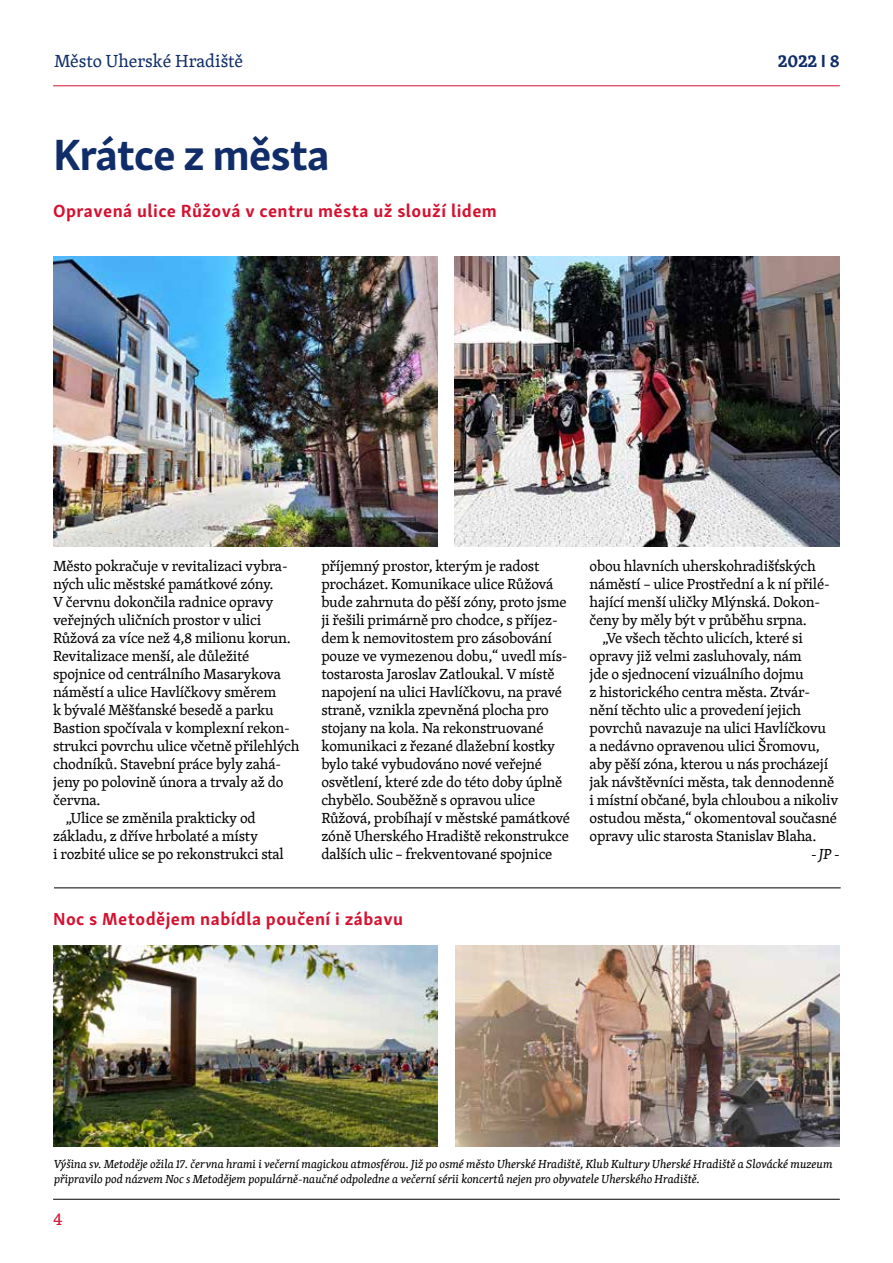
<style>
.page{position:relative;width:893px;height:1263px;background:#fff}
.page>*{position:absolute;margin:0;border:0;box-sizing:border-box;transform-origin:0 0}
.t1{font:700 45px "Skolar Sans Latn";letter-spacing:-.025em;color:#102d69}
.t2{font:700 18px "Skolar Sans Latn";letter-spacing:.025em;color:#d51130}
.t3{font:18px "Skolar Latin";color:#102d69}
.t4{font:700 18px "Skolar Latin";color:#102d69}
.t5{font:18px "Skolar Latin";color:#d51130}
.t6{font:15px/18px "Skolar Latin";letter-spacing:-.015em;color:#000}
.t7{font:italic 15px "Skolar Latin";color:#000}
.t8{font:italic 12px/14.4px "Skolar Latin";color:#000}
.s1{font-family:"Skolar Sans Latn"}
</style>
<div class="page">
<hr style="left:53px;top:86px;width:787px;height:1px;background:#d51130">
<hr style="left:53px;top:1199px;width:787px;height:1px;background:#000">
<hr style="left:54px;top:888px;width:787px;height:1px;background:#000">
<img style="left:53px;top:256px;width:385px;height:290px">
<img style="left:455px;top:256px;width:385px;height:290px">
<img style="left:53px;top:945px;width:384px;height:201px">
<img style="left:456px;top:945px;width:384px;height:201px">
<p class="t3" style="left:54px;top:47px;width:191px">Město Uherské Hradiště</p>
<p class="t4" style="left:778px;top:46px;width:63px">2022 <span class="s1">I</span> 8</p>
<h1 class="t1" style="left:53px;top:118px;width:278px">Krátce z města</h1>
<p class="t2" style="left:53px;top:196px;width:445px">Opravená ulice Růžová v centru města už slouží lidem</p>
<p class="t6" style="left:53px;top:557px;width:236px">Město pokračuje v revitalizaci vybra-</p>
<p class="t6" style="left:53px;top:575px;width:222px">ných ulic městské památkové zóny.</p>
<p class="t6" style="left:53px;top:593px;width:222px">V červnu dokončila radnice opravy</p>
<p class="t6" style="left:53px;top:611px;width:210px">veřejných uličních prostor v ulici</p>
<p class="t6" style="left:53px;top:629px;width:239px">Růžová za více než 4,8 milionu korun.</p>
<p class="t6" style="left:53px;top:647px;width:198px">Revitalizace menší, ale důležité</p>
<p class="t6" style="left:53px;top:665px;width:229px">spojnice od centrálního Masarykova</p>
<p class="t6" style="left:53px;top:683px;width:225px">náměstí a ulice Havlíčkovy směrem</p>
<p class="t6" style="left:53px;top:701px;width:222px">k bývalé Měšťanské besedě a parku</p>
<p class="t6" style="left:53px;top:719px;width:238px">Bastion spočívala v komplexní rekon-</p>
<p class="t6" style="left:53px;top:737px;width:248px">strukci povrchu ulice včetně přilehlých</p>
<p class="t6" style="left:53px;top:755px;width:230px">chodníků. Stavební práce byly zahá-</p>
<p class="t6" style="left:53px;top:773px;width:232px">jeny po polovině února a trvaly až do</p>
<p class="t6" style="left:53px;top:791px;width:49px">června.</p>
<p class="t6" style="left:66px;top:809px;width:191px">„Ulice se změnila prakticky od</p>
<p class="t6" style="left:53px;top:827px;width:206px">základu, z dříve hrbolaté a místy</p>
<p class="t6" style="left:53px;top:845px;width:232px">i rozbité ulice se po rekonstrukci stal</p>
<p class="t6" style="left:321px;top:557px;width:250px">příjemný prostor, kterým je radost procházet. Komunikace ulice Růžová bude zahrnuta do pěší zóny, proto jsme ji řešili primárně pro chodce, s příjez&shy;dem k nemovitostem pro zásobování pouze ve vymezenou dobu,“ uvedl mís&shy;tostarosta Jaroslav Zatloukal. V místě napojení na ulici Havlíčkovu, na pravé straně, vznikla zpevněná plocha pro stojany na kola. Na rekonstruované komunikaci z řezané dlažební kostky bylo také vybudováno nové veřejné osvětlení, které zde do této doby úplně chybělo. Souběžně s opravou ulice Růžová, probíhají v městské památkové zóně Uherského Hradiště rekonstrukce dalších ulic – frekventované spojnice</p>
<p class="t6" style="left:590px;top:557px;width:228px">obou hlavních uherskohradišťských</p>
<p class="t6" style="left:590px;top:575px;width:242px">náměstí – ulice Prostřední a k ní přilé-</p>
<p class="t6" style="left:590px;top:593px;width:232px">hající menší uličky Mlýnská. Dokon-</p>
<p class="t6" style="left:590px;top:611px;width:219px">čeny by měly být v průběhu srpna.</p>
<p class="t6" style="left:602px;top:629px;width:202px">„Ve všech těchto ulicích, které si</p>
<p class="t6" style="left:590px;top:647px;width:214px">opravy již velmi zasluhovaly, nám</p>
<p class="t6" style="left:590px;top:665px;width:216px">jde o sjednocení vizuálního dojmu</p>
<p class="t6" style="left:590px;top:683px;width:222px">z historického centra města. Ztvár-</p>
<p class="t6" style="left:590px;top:701px;width:213px">nění těchto ulic a provedení jejich</p>
<p class="t6" style="left:590px;top:719px;width:238px">povrchů navazuje na ulici Havlíčkovu</p>
<p class="t6" style="left:590px;top:737px;width:232px">a nedávno opravenou ulici Šromovu,</p>
<p class="t6" style="left:590px;top:755px;width:240px">aby pěší zóna, kterou u nás procházejí</p>
<p class="t6" style="left:590px;top:773px;width:246px">jak návštěvníci města, tak dennodenně</p>
<p class="t6" style="left:590px;top:791px;width:250px">i místní občané, byla chloubou a nikoliv</p>
<p class="t6" style="left:590px;top:809px;width:249px">ostudou města,“ okomentoval současné</p>
<p class="t6" style="left:590px;top:827px;width:228px">opravy ulic starosta Stanislav Blaha.</p>
<p class="t7" style="left:811px;top:843px;width:30px">- JP -</p>
<p class="t2" style="left:53px;top:904px;width:351px">Noc s Metodějem nabídla poučení i zábavu</p>
<p class="t8" style="left:54px;top:1157px;width:780px">Výšina sv. Metoděje ožila 17. června hrami i večerní magickou atmosférou. Již po osmé město Uherské Hradiště, Klub Kultury Uherské Hradiště a Slovácké muzeum připravilo pod názvem Noc s Metodějem populárně-naučné odpoledne a večerní sérii koncertů nejen pro obyvatele Uherského Hradiště.</p>
<p class="t5" style="left:53px;top:1206px;width:11px">4</p>
</div>
